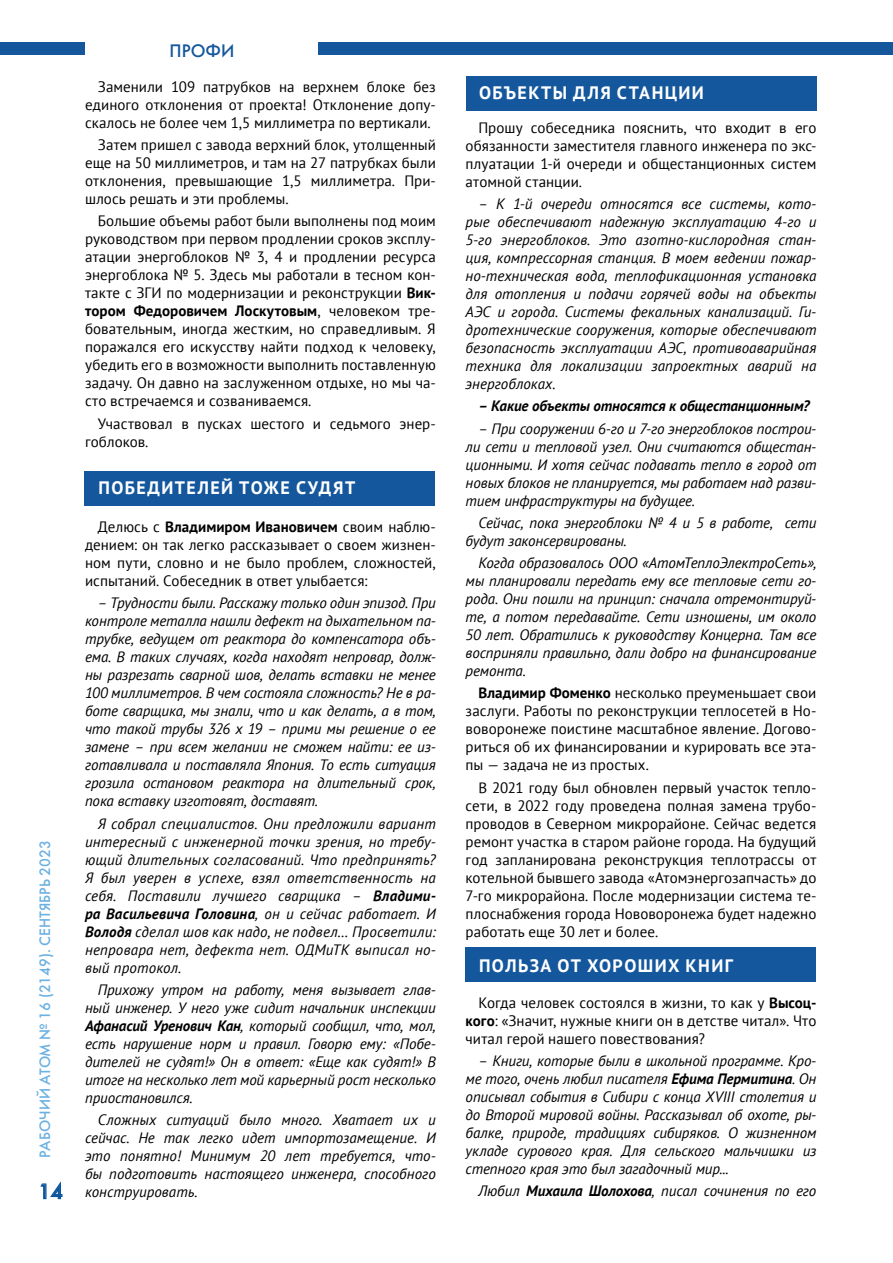
<style>
.page{position:relative;width:893px;height:1263px;background:#fff}
.page>*{position:absolute;margin:0;border:0;box-sizing:border-box;transform-origin:0 0}
.t1{font:21px "Futuris C";color:#0b569d}
.ОСНОВНОЙ_ТЕКСТ{font:700 18px "PT Sans";letter-spacing:.08em;color:#fff}
.t2{font:18px "Futuris C";color:#14579d}
.ОСНОВНОЙ_ТЕКСТ-2{font:italic 15px/18px "PT Sans";letter-spacing:-.005em;color:#000;text-align:justify}
.ОСНОВНОЙ_ТЕКСТ-3{font:15px/18px "PT Sans";letter-spacing:.005em;color:#000;text-align:justify}
.ОСНОВНОЙ_ТЕКСТ-4{font:italic 700 15px "PT Sans";letter-spacing:-.005em;color:#000}
.t3{font:15px "Futuris C";color:#6bb1e2}
.s1{font-weight:700}
</style>
<div class="page">
<div style="left:0;top:43px;width:85px;height:12px;background:#14579d"></div>
<div style="left:319px;top:43px;width:574px;height:12px;background:#14579d"></div>
<svg style="left:40px;top:1182px;width:23px;height:17px"></svg>
<div style="left:466px;top:947px;width:350px;height:35px;background:#14579d"></div>
<div style="left:85px;top:471px;width:350px;height:34px;background:#14579d"></div>
<div style="left:466px;top:77px;width:350px;height:34px;background:#14579d"></div>
<p class="t3" style="left:36px;top:1158px;width:319px;rotate:-90deg">РАБОЧИЙ АТОМ № 16 (2149). СЕНТЯБРЬ 2023</p>
<h1 class="t1" style="left:38px;top:1179px;width:26px">14</h1>
<p class="t2" style="left:170px;top:40px;width:66px">ПРОФИ</p>
<p class="ОСНОВНОЙ_ТЕКСТ-3" style="left:85px;top:77px;width:352px;text-indent:13px">Заменили 109 патрубков на верхнем блоке без единого отклонения от проекта! Отклонение допу&shy;скалось не более чем 1,5 миллиметра по вертикали.</p>
<p class="ОСНОВНОЙ_ТЕКСТ-3" style="left:85px;top:135px;width:352px;text-indent:13px">Затем пришел с завода верхний блок, утолщенный еще на 50 миллиметров, и там на 27 патрубках были отклонения, превышающие 1,5 миллиметра. При&shy;шлось решать и эти проблемы.</p>
<p class="ОСНОВНОЙ_ТЕКСТ-3" style="left:85px;top:212px;width:352px;text-indent:13px">Большие объемы работ были выполнены под моим руководством при первом продлении сроков эксплу&shy;атации энергоблоков № 3, 4 и продлении ресурса энергоблока № 5. Здесь мы работали в тесном кон&shy;такте с ЗГИ по модернизации и реконструкции <span class="s1">Вик&shy;тором Федоровичем Лоскутовым</span>, человеком тре&shy;бовательным, иногда жестким, но справедливым. Я поражался его искусству найти подход к человеку, убедить его в возможности выполнить поставленную задачу. Он давно на заслуженном отдыхе, но мы ча&shy;сто встречаемся и созваниваемся.</p>
<p class="ОСНОВНОЙ_ТЕКСТ-3" style="left:85px;top:414px;width:352px;text-indent:13px">Участвовал в пусках шестого и седьмого энер&shy;гоблоков.</p>
<p class="ОСНОВНОЙ_ТЕКСТ" style="left:99px;top:476px;width:258px">ПОБЕДИТЕЛЕЙ ТОЖЕ СУДЯТ</p>
<p class="ОСНОВНОЙ_ТЕКСТ-3" style="left:85px;top:517px;width:352px;text-indent:13px">Делюсь с <span class="s1">Владимиром Ивановичем</span> своим наблю&shy;дением: он так легко рассказывает о своем жизнен&shy;ном пути, словно и не было проблем, сложностей, испытаний. Собеседник в ответ улыбается:</p>
<p class="ОСНОВНОЙ_ТЕКСТ-2" style="left:85px;top:594px;width:352px;text-indent:13px">– Трудности были. Расскажу только один эпизод. При контроле металла нашли дефект на дыхательном па&shy;трубке, ведущем от реактора до компенсатора объ&shy;ема. В таких случаях, когда находят непровар, долж&shy;ны разрезать сварной шов, делать вставки не менее 100 миллиметров. В чем состояла сложность? Не в ра&shy;боте сварщика, мы знали, что и как делать, а в том, что такой трубы 326 х 19 – прими мы решение о ее замене – при всем желании не сможем найти: ее из&shy;готавливала и поставляла Япония. То есть ситуация грозила остановом реактора на длительный срок, пока вставку изготовят, доставят.</p>
<p class="ОСНОВНОЙ_ТЕКСТ-2" style="left:85px;top:814px;width:352px;text-indent:13px">Я собрал специалистов. Они предложили вариант интересный с инженерной точки зрения, но требу&shy;ющий длительных согласований. Что предпринять?<br>Я был уверен в успехе, взял ответственность на себя. Поставили лучшего сварщика – <span class="s1">Владими&shy;ра Васильевича Головина</span>, он и сейчас работает. И <span class="s1">Володя</span> сделал шов как надо, не подвел… Просветили: непровара нет, дефекта нет. ОДМиТК выписал но&shy;вый протокол.</p>
<p class="ОСНОВНОЙ_ТЕКСТ-2" style="left:85px;top:980px;width:352px;text-indent:13px">Прихожу утром на работу, меня вызывает глав&shy;ный инженер. У него уже сидит начальник инспекции <span class="s1">Афанасий Уренович Кан</span>, который сообщил, что, мол, есть нарушение норм и правил. Говорю ему: «Побе&shy;дителей не судят!» Он в ответ: «Еще как судят!» В итоге на несколько лет мой карьерный рост несколько приостановился.</p>
<p class="ОСНОВНОЙ_ТЕКСТ-2" style="left:85px;top:1111px;width:352px;text-indent:13px">Сложных ситуаций было много. Хватает их и сейчас. Не так легко идет импортозамещение. И это понятно! Минимум 20 лет требуется, что&shy;бы подготовить настоящего инженера, способного конструировать.</p>
<p class="ОСНОВНОЙ_ТЕКСТ" style="left:479px;top:81px;width:226px">ОБЪЕКТЫ ДЛЯ СТАНЦИИ</p>
<p class="ОСНОВНОЙ_ТЕКСТ-3" style="left:466px;top:118px;width:352px;text-indent:13px">Прошу собеседника пояснить, что входит в его обязанности заместителя главного инженера по экс&shy;плуатации 1-й очереди и общестанционных систем атомной станции.</p>
<p class="ОСНОВНОЙ_ТЕКСТ-2" style="left:466px;top:195px;width:352px;text-indent:13px">– К 1-й очереди относятся все системы, кото&shy;рые обеспечивают надежную эксплуатацию 4-го и 5-го энергоблоков. Это азотно-кислородная стан&shy;ция, компрессорная станция. В моем ведении пожар&shy;но-техническая вода, теплофикационная установка для отопления и подачи горячей воды на объекты АЭС и города. Системы фекальных канализаций. Ги&shy;дротехнические сооружения, которые обеспечивают безопасность эксплуатации АЭС, противоаварийная техника для локализации запроектных аварий на энергоблоках.</p>
<p class="ОСНОВНОЙ_ТЕКСТ-4" style="left:478px;top:396px;width:333px">– Какие объекты относятся к общестанционным?</p>
<p class="ОСНОВНОЙ_ТЕКСТ-2" style="left:466px;top:419px;width:352px;text-indent:13px">– При сооружении 6-го и 7-го энергоблоков построи&shy;ли сети и тепловой узел. Они считаются общестан&shy;ционными. И хотя сейчас подавать тепло в город от новых блоков не планируется, мы работаем над разви&shy;тием инфраструктуры на будущее.</p>
<p class="ОСНОВНОЙ_ТЕКСТ-2" style="left:466px;top:513px;width:352px;text-indent:13px">Сейчас, пока энергоблоки № 4 и 5 в работе, сети будут законсервированы.</p>
<p class="ОСНОВНОЙ_ТЕКСТ-2" style="left:466px;top:554px;width:352px;text-indent:13px">Когда образовалось ООО «АтомТеплоЭлектроСеть», мы планировали передать ему все тепловые сети го&shy;рода. Они пошли на принцип: сначала отремонтируй&shy;те, а потом передавайте. Сети изношены, им около 50 лет. Обратились к руководству Концерна. Там все восприняли правильно, дали добро на финансирование ремонта.</p>
<p class="ОСНОВНОЙ_ТЕКСТ-3" style="left:466px;top:684px;width:352px;text-indent:13px"><span class="s1">Владимир Фоменко</span> несколько преуменьшает свои заслуги. Работы по реконструкции теплосетей в Но&shy;воворонеже поистине масштабное явление. Догово&shy;риться об их финансировании и курировать все эта&shy;пы — задача не из простых.</p>
<p class="ОСНОВНОЙ_ТЕКСТ-3" style="left:466px;top:778px;width:352px;text-indent:13px">В 2021 году был обновлен первый участок тепло&shy;сети, в 2022 году проведена полная замена трубо&shy;проводов в Северном микрорайоне. Сейчас ведется ремонт участка в старом районе города. На будущий год запланирована реконструкция теплотрассы от котельной бывшего завода «Атомэнергозапчасть» до 7-го микрорайона. После модернизации система те&shy;плоснабжения города Нововоронежа будет надежно работать еще 30 лет и более.</p>
<p class="ОСНОВНОЙ_ТЕКСТ" style="left:479px;top:954px;width:255px">ПОЛЬЗА ОТ ХОРОШИХ КНИГ</p>
<p class="ОСНОВНОЙ_ТЕКСТ-3" style="left:466px;top:993px;width:352px;text-indent:13px">Когда человек состоялся в жизни, то как у <span class="s1">Высоц&shy;кого</span>: «Значит, нужные книги он в детстве читал». Что читал герой нашего повествования?</p>
<p class="ОСНОВНОЙ_ТЕКСТ-2" style="left:466px;top:1051px;width:352px;text-indent:13px">– Книги, которые были в школьной программе. Кро&shy;ме того, очень любил писателя <span class="s1">Ефима Пермитина</span>. Он описывал события в Сибири с конца XVIII столетия и до Второй мировой войны. Рассказывал об охоте, ры&shy;балке, природе, традициях сибиряков. О жизненном укладе сурового края. Для сельского мальчишки из степного края это был загадочный мир...</p>
<p class="ОСНОВНОЙ_ТЕКСТ-2" style="left:478px;top:1182px;width:340px">Любил <span class="s1">Михаила Шолохова</span>, писал сочинения по его</p>
</div>
